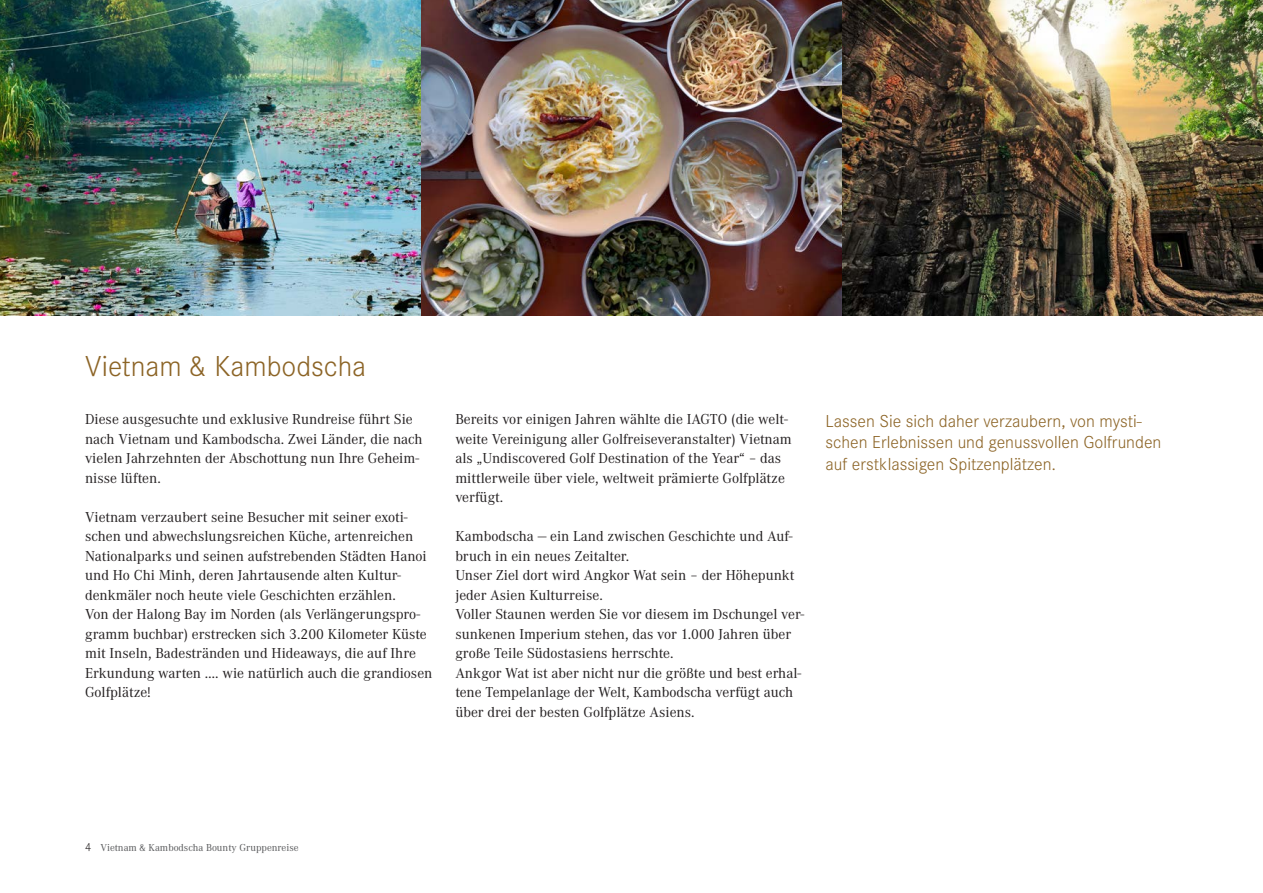
<style>
.page{position:relative;width:1263px;height:893px;background:#fff}
.page>*{position:absolute;margin:0;border:0;box-sizing:border-box;transform-origin:0 0}
.t1{font:300 30px "Corporate S";color:#8c6426}
.t2{font:300 18px/21.6px "Corporate S";color:#8c6426}
.t3{font:15px/19.5px "Corporate A";color:#231f20}
.t4{font:10.5px "Corporate A";color:#57585a}
.s1{font-family:"Corporate S";font-weight:300;font-size:12px;color:#231f20}
</style>
<div class="page">
<img style="left:0;top:0;width:1263px;height:316px">
<h1 class="t1" style="left:85px;top:349px;width:283px">Vietnam &amp; Kambodscha</h1>
<p class="t3" style="left:85px;top:410px;width:339px">Diese ausgesuchte und exklusive Rundreise führt Sie nach Vietnam und Kambodscha. Zwei Länder, die nach vielen Jahrzehnten der Abschottung nun Ihre Geheim&shy;nisse lüften.</p>
<p class="t3" style="left:85px;top:507px;width:349px">Vietnam verzaubert seine Besucher mit seiner exoti&shy;schen und abwechslungsreichen Küche, artenreichen Nationalparks und seinen aufstrebenden Städten Hanoi und Ho Chi Minh, deren Jahrtausende alten Kultur&shy;denkmäler noch heute viele Geschichten erzählen.<br>Von der Halong Bay im Norden (als Verlängerungspro&shy;gramm buchbar) erstrecken sich 3.200 Kilometer Küste mit Inseln, Badestränden und Hideaways, die auf Ihre Erkundung warten …. wie natürlich auch die grandiosen Golfplätze!</p>
<p class="t3" style="left:455px;top:410px;width:338px">Bereits vor einigen Jahren wählte die IAGTO (die welt&shy;weite Vereinigung aller Golfreiseveranstalter) Vietnam als „Undiscovered Golf Destination of the Year“ – das mittlerweile über viele, weltweit prämierte Golfplätze verfügt.</p>
<p class="t3" style="left:455px;top:527px;width:351px">Kambodscha — ein Land zwischen Geschichte und Auf&shy;bruch in ein neues Zeitalter.<br>Unser Ziel dort wird Angkor Wat sein – der Höhepunkt jeder Asien Kulturreise.<br>Voller Staunen werden Sie vor diesem im Dschungel ver&shy;sunkenen Imperium stehen, das vor 1.000 Jahren über große Teile Südostasiens herrschte.<br>Ankgor Wat ist aber nicht nur die größte und best erhal&shy;tene Tempelanlage der Welt, Kambodscha verfügt auch über drei der besten Golfplätze Asiens.</p>
<p class="t2" style="left:826px;top:410px;width:337px">Lassen Sie sich daher verzaubern, von mysti&shy;schen Erlebnissen und genussvollen Golfrunden auf erstklassigen Spitzenplätzen.</p>
<p class="t4" style="left:85px;top:842px;width:215px"><span class="s1">4</span> Vietnam &amp; Kambodscha Bounty Gruppenreise</p>
</div>
